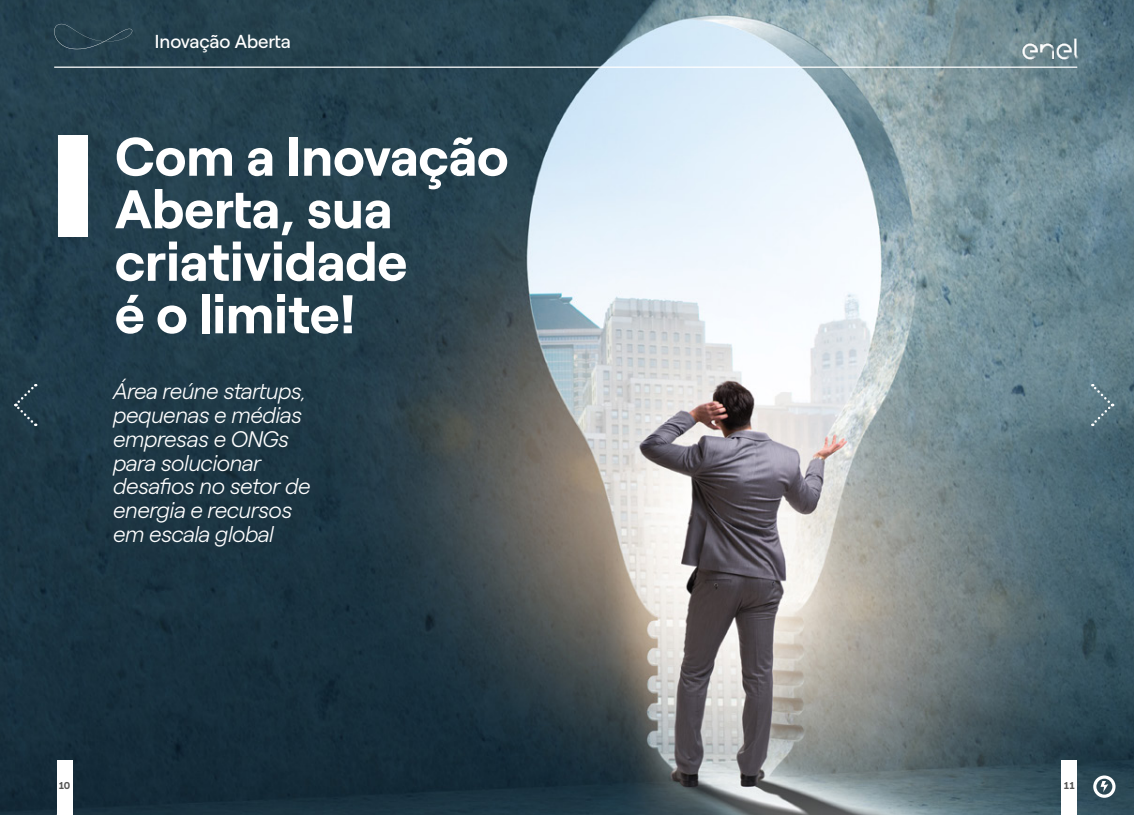
<style>
.page{position:relative;width:1134px;height:815px;background:#fff}
.page>*{position:absolute;margin:0;border:0;box-sizing:border-box;transform-origin:0 0}
.t1{font:700 54.38px/52.5px "Roobert ENEL";color:#fff}
.t2{font:italic 300 22.5px/23.8px "Roobert ENEL";letter-spacing:-.02em;color:#fff}
.t3{font:18.75px "Roobert ENEL";color:#fff}
.t4{font:700 10px "Roobert ENEL";color:#575756}
</style>
<div class="page">
<img style="left:0;top:0;width:1134px;height:815px">
<svg style="left:14px;top:383px;width:23px;height:43px"></svg>
<hr style="left:54px;top:67px;width:1023px;height:1px;background:#fff">
<svg style="left:58px;top:135px;width:29px;height:102px"></svg>
<svg style="left:54px;top:24px;width:78px;height:25px;background:#2a4552"></svg>
<svg style="left:57px;top:761px;width:15px;height:54px"></svg>
<svg style="left:1061px;top:761px;width:16px;height:54px"></svg>
<svg style="left:1093px;top:775px;width:22px;height:23px"></svg>
<svg style="left:1090px;top:383px;width:24px;height:43px"></svg>
<img style="left:1019px;top:37px;width:62px;height:27px">
<p class="t3" style="left:155px;top:27px;width:137px">Inovação Aberta</p>
<h1 class="t1" style="left:115px;top:126px;width:395px">Com a Inovação<br>Aberta, sua criatividade<br>é o limite!</h1>
<p class="t2" style="left:113px;top:378px;width:199px">Área reúne startups, pequenas e médias empresas e ONGs para solucionar desafios no setor de energia e recursos em escala global</p>
<p class="t4" style="left:59px;top:777px;width:13px">10</p>
<p class="t4" style="left:1064px;top:777px;width:13px">11</p>
</div>
